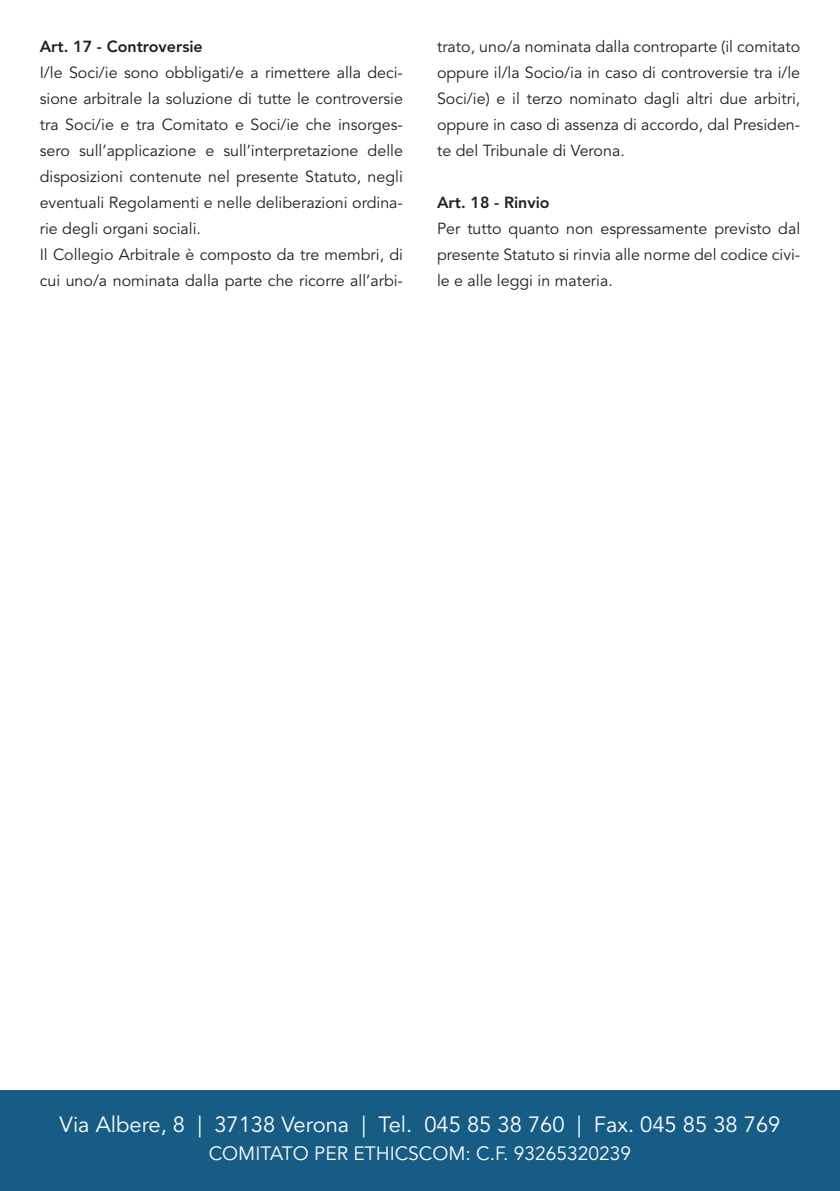
<style>
.page{position:relative;width:840px;height:1191px;background:#fff}
.page>*{position:absolute;margin:0;border:0;box-sizing:border-box;transform-origin:0 0}
.t1{font:22px "Avenir";color:#fff}
.t2{font:19.2px "Avenir";color:#fff}
.t3{font:16px/26px "Avenir";color:#231f20;text-align:justify}
.t4{font:800 16px "Avenir";color:#231f20}
</style>
<div class="page">
<div style="left:0;top:1090px;width:839px;height:101px;background:#165c85"></div>
<p class="t4" style="left:40px;top:37px;width:164px">Art. 17 - Controversie</p>
<p class="t3" style="left:40px;top:60px;width:364px">I/le Soci/ie sono obbligati/e a rimettere alla deci&shy;sione arbitrale la soluzione di tutte le controversie tra Soci/ie e tra Comitato e Soci/ie che insorges&shy;sero sull’applicazione e sull’interpretazione delle disposizioni contenute nel presente Statuto, negli eventuali Regolamenti e nelle deliberazioni ordina&shy;rie degli organi sociali.</p>
<p class="t3" style="left:40px;top:242px;width:364px">Il Collegio Arbitrale è composto da tre membri, di cui uno/a nominata dalla parte che ricorre all’arbi-</p>
<p class="t3" style="left:437px;top:34px;width:364px">trato, uno/a nominata dalla controparte (il comitato oppure il/la Socio/ia in caso di controversie tra i/le Soci/ie) e il terzo nominato dagli altri due arbitri, oppure in caso di assenza di accordo, dal Presiden&shy;te del Tribunale di Verona.</p>
<p class="t4" style="left:437px;top:193px;width:114px">Art. 18 - Rinvio</p>
<p class="t3" style="left:437px;top:216px;width:364px">Per tutto quanto non espressamente previsto dal presente Statuto si rinvia alle norme del codice civi&shy;le e alle leggi in materia.</p>
<p class="t1" style="left:59px;top:1112px;width:722px">Via Albere, 8 | 37138 Verona | Tel. 045 85 38 760 | Fax. 045 85 38 769</p>
<p class="t2" style="left:209px;top:1142px;width:423px">COMITATO PER ETHICSCOM: C.F. 93265320239</p>
</div>
